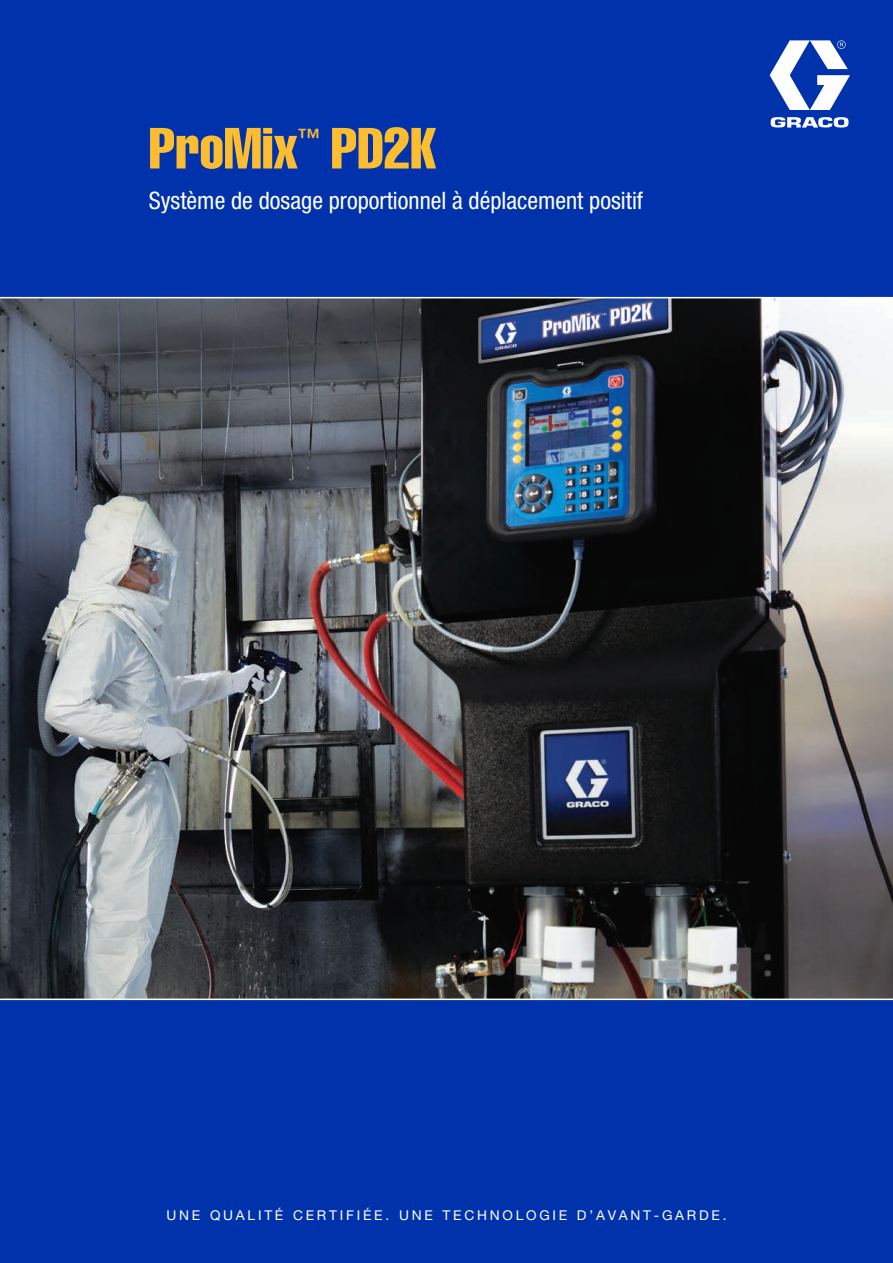
<style>
.page{position:relative;width:893px;height:1263px;background:#0033ab}
.page>*{position:absolute;margin:0;border:0;box-sizing:border-box;transform-origin:0 0}
.t1{font:57px "Helvetica LT Std Comp";color:#fcbd30}
.t2{font:condensed 24px "Helvetica Neue LT Std";color:#fff}
.t3{font:500 condensed 22.8px "Helvetica Neue LT Std";color:#fcbd30}
.t4{font:13.5px "Helvetica Neue LT Std";letter-spacing:.2em;color:#fff}
</style>
<div class="page">
<img style="left:0;top:298px;width:893px;height:700px">
<svg style="left:770px;top:40px;width:80px;height:88px"></svg>
<hr style="left:0;top:297px;width:893px;height:1px;background:#fff">
<hr style="left:0;top:998px;width:893px;height:2px;background:#fff">
<h1 class="t1" style="left:149px;top:112px;width:150px">ProMix</h1>
<h3 class="t3" style="left:298px;top:123px;width:24px">™</h3>
<h1 class="t1" style="left:331px;top:112px;width:107px">PD2K</h1>
<h2 class="t2" style="left:149px;top:187px;width:496px">Système de dosage proportionnel à déplacement positif</h2>
<p class="t4" style="left:166px;top:1207px;width:562px">UNE QUALITÉ CERTIFIÉE. UNE TECHNOLOGIE D’AVANT-GARDE.</p>
</div>
